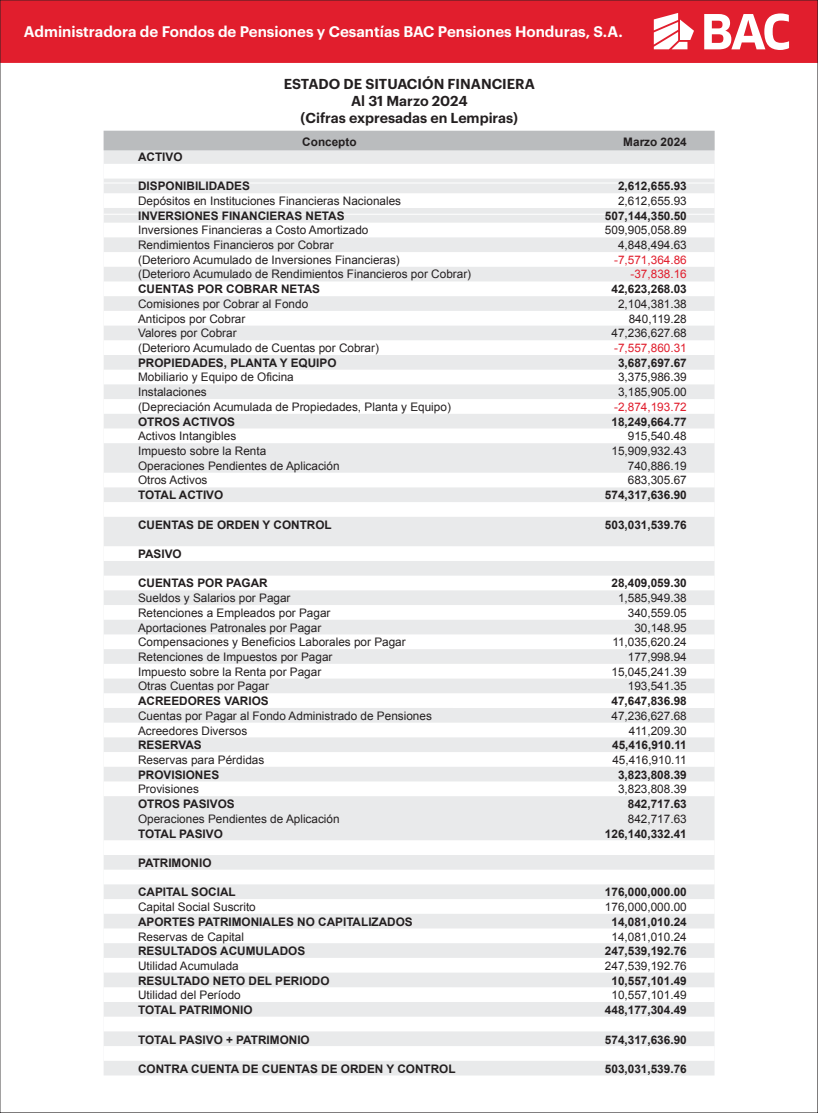
<style>
.page{position:relative;width:818px;height:1113px;background:#fff}
.page>*{position:absolute;margin:0;border:0;box-sizing:border-box;transform-origin:0 0}
.t1{font:600 15px "Graphik";color:#fff}
.t2{font:600 14.12px/17px "Graphik";color:#231f20;text-align:center}
.t3{font:11.75px/14.8px "Arial";color:#231f20}
.t4{font:700 11.75px "Arial";color:#231f20}
.t5{font:11.75px/14.8px "Arial";color:#e11e2d;text-align:right}
</style>
<div class="page">
<div style="left:0;top:0;width:817px;height:63px;background:#e11e2d"></div>
<svg style="left:704px;top:13px;width:84px;height:37px"></svg>
<svg style="left:653px;top:13px;width:40px;height:36px"></svg>
<div style="left:104px;top:131px;width:610px;height:944px;background:#e9eaeb"></div>
<div style="left:104px;top:131px;width:610px;height:19px;background:#babcbe"></div>
<div style="left:104px;top:164px;width:610px;height:15px;background:#fff"></div>
<div style="left:104px;top:193px;width:610px;height:15px;background:#fff"></div>
<div style="left:104px;top:223px;width:610px;height:14px;background:#fff"></div>
<div style="left:104px;top:252px;width:610px;height:15px;background:#fff"></div>
<div style="left:104px;top:281px;width:610px;height:15px;background:#fff"></div>
<div style="left:104px;top:311px;width:610px;height:14px;background:#fff"></div>
<div style="left:104px;top:340px;width:610px;height:15px;background:#fff"></div>
<div style="left:104px;top:369px;width:610px;height:15px;background:#fff"></div>
<div style="left:104px;top:399px;width:610px;height:15px;background:#fff"></div>
<div style="left:104px;top:428px;width:610px;height:15px;background:#fff"></div>
<div style="left:104px;top:472px;width:610px;height:15px;background:#fff"></div>
<div style="left:104px;top:502px;width:610px;height:15px;background:#fff"></div>
<div style="left:104px;top:546px;width:610px;height:15px;background:#fff"></div>
<div style="left:104px;top:575px;width:610px;height:15px;background:#fff"></div>
<div style="left:104px;top:605px;width:610px;height:14px;background:#fff"></div>
<div style="left:104px;top:634px;width:610px;height:15px;background:#fff"></div>
<div style="left:104px;top:663px;width:610px;height:15px;background:#fff"></div>
<div style="left:104px;top:693px;width:610px;height:15px;background:#fff"></div>
<div style="left:104px;top:722px;width:610px;height:15px;background:#fff"></div>
<div style="left:104px;top:752px;width:610px;height:14px;background:#fff"></div>
<div style="left:104px;top:781px;width:610px;height:15px;background:#fff"></div>
<div style="left:104px;top:840px;width:610px;height:15px;background:#fff"></div>
<div style="left:104px;top:869px;width:610px;height:15px;background:#fff"></div>
<div style="left:104px;top:899px;width:610px;height:14px;background:#fff"></div>
<div style="left:104px;top:928px;width:610px;height:15px;background:#fff"></div>
<div style="left:104px;top:957px;width:610px;height:15px;background:#fff"></div>
<div style="left:104px;top:987px;width:610px;height:15px;background:#fff"></div>
<div style="left:104px;top:1016px;width:610px;height:15px;background:#fff"></div>
<div style="left:104px;top:1046px;width:610px;height:14px;background:#fff"></div>
<p class="t1" style="left:24px;top:20px;width:600px">Administradora de Fondos de Pensiones y Cesantías BAC Pensiones Honduras, S.A.</p>
<p class="t2" style="left:284px;top:74px;width:252px">ESTADO DE SITUACIÓN FINANCIERA<br>Al 31 Marzo 2024<br>(Cifras expresadas en Lempiras)</p>
<p class="t4" style="left:302px;top:134px;width:56px">Concepto</p>
<p class="t4" style="left:138px;top:149px;width:46px">ACTIVO</p>
<p class="t4" style="left:138px;top:178px;width:113px">DISPONIBILIDADES</p>
<p class="t3" style="left:138px;top:193px;width:264px">Depósitos en Instituciones Financieras Nacionales</p>
<p class="t4" style="left:138px;top:208px;width:208px">INVERSIONES FINANCIERAS NETAS</p>
<p class="t3" style="left:138px;top:223px;width:334px">Inversiones Financieras a Costo Amortizado<br>Rendimientos Financieros por Cobrar<br>(Deterioro Acumulado de Inversiones Financieras)<br>(Deterioro Acumulado de Rendimientos Financieros por Cobrar)</p>
<p class="t4" style="left:138px;top:281px;width:183px">CUENTAS POR COBRAR NETAS</p>
<p class="t3" style="left:138px;top:296px;width:242px">Comisiones por Cobrar al Fondo<br>Anticipos por Cobrar<br>Valores por Cobrar<br>(Deterioro Acumulado de Cuentas por Cobrar)</p>
<p class="t4" style="left:138px;top:355px;width:200px">PROPIEDADES, PLANTA Y EQUIPO</p>
<p class="t3" style="left:138px;top:370px;width:314px">Mobiliario y Equipo de Oficina<br>Instalaciones<br>(Depreciación Acumulada de Propiedades, Planta y Equipo)</p>
<p class="t4" style="left:138px;top:414px;width:98px">OTROS ACTIVOS</p>
<p class="t3" style="left:138px;top:429px;width:203px">Activos Intangibles<br>Impuesto sobre la Renta<br>Operaciones Pendientes de Aplicación<br>Otros Activos</p>
<p class="t4" style="left:138px;top:487px;width:87px">TOTAL ACTIVO</p>
<p class="t4" style="left:138px;top:516px;width:195px">CUENTAS DE ORDEN Y CONTROL</p>
<p class="t4" style="left:138px;top:546px;width:45px">PASIVO</p>
<p class="t4" style="left:138px;top:575px;width:131px">CUENTAS POR PAGAR</p>
<p class="t3" style="left:138px;top:590px;width:269px">Sueldos y Salarios por Pagar<br>Retenciones a Empleados por Pagar<br>Aportaciones Patronales por Pagar Compensaciones y Beneficios Laborales por Pagar Retenciones de Impuestos por Pagar<br>Impuesto sobre la Renta por Pagar<br>Otras Cuentas por Pagar</p>
<p class="t4" style="left:138px;top:693px;width:132px">ACREEDORES VARIOS</p>
<p class="t3" style="left:138px;top:708px;width:295px">Cuentas por Pagar al Fondo Administrado de Pensiones<br>Acreedores Diversos</p>
<p class="t4" style="left:138px;top:737px;width:65px">RESERVAS</p>
<p class="t3" style="left:138px;top:752px;width:128px">Reservas para Pérdidas</p>
<p class="t4" style="left:138px;top:766px;width:83px">PROVISIONES</p>
<p class="t3" style="left:138px;top:782px;width:62px">Provisiones</p>
<p class="t4" style="left:138px;top:796px;width:98px">OTROS PASIVOS</p>
<p class="t3" style="left:138px;top:811px;width:203px">Operaciones Pendientes de Aplicación</p>
<p class="t4" style="left:138px;top:825px;width:86px">TOTAL PASIVO</p>
<p class="t4" style="left:138px;top:855px;width:75px">PATRIMONIO</p>
<p class="t4" style="left:138px;top:884px;width:99px">CAPITAL SOCIAL</p>
<p class="t3" style="left:138px;top:899px;width:119px">Capital Social Suscrito</p>
<p class="t4" style="left:138px;top:914px;width:276px">APORTES PATRIMONIALES NO CAPITALIZADOS</p>
<p class="t3" style="left:138px;top:929px;width:107px">Reservas de Capital</p>
<p class="t4" style="left:138px;top:943px;width:169px">RESULTADOS ACUMULADOS</p>
<p class="t3" style="left:138px;top:958px;width:102px">Utilidad Acumulada</p>
<p class="t4" style="left:138px;top:972px;width:193px">RESULTADO NETO DEL PERIODO</p>
<p class="t3" style="left:138px;top:988px;width:104px">Utilidad del Período</p>
<p class="t4" style="left:138px;top:1002px;width:116px">TOTAL PATRIMONIO</p>
<p class="t4" style="left:138px;top:1031px;width:173px">TOTAL PASIVO + PATRIMONIO</p>
<p class="t4" style="left:138px;top:1061px;width:319px">CONTRA CUENTA DE CUENTAS DE ORDEN Y CONTROL</p>
<p class="t4" style="left:623px;top:134px;width:65px">Marzo 2024</p>
<p class="t4" style="left:617px;top:178px;width:70px">2,612,655.93</p>
<p class="t3" style="left:617px;top:193px;width:70px">2,612,655.93</p>
<p class="t4" style="left:604px;top:208px;width:83px">507,144,350.50</p>
<p class="t3" style="left:604px;top:223px;width:83px;text-align:right">509,905,058.89<br>4,848,494.63</p>
<p class="t5" style="left:614px;top:252px;width:74px">-7,571,364.86 -37,838.16</p>
<p class="t4" style="left:611px;top:281px;width:77px">42,623,268.03</p>
<p class="t3" style="left:611px;top:296px;width:77px;text-align:right">2,104,381.38<br>840,119.28<br>47,236,627.68</p>
<p class="t5" style="left:614px;top:340px;width:74px">-7,557,860.31</p>
<p class="t4" style="left:617px;top:355px;width:70px">3,687,697.67</p>
<p class="t3" style="left:617px;top:370px;width:70px">3,375,986.39<br>3,185,905.00</p>
<p class="t5" style="left:614px;top:399px;width:74px">-2,874,193.72</p>
<p class="t4" style="left:611px;top:414px;width:77px">18,249,664.77</p>
<p class="t3" style="left:611px;top:429px;width:77px;text-align:right">915,540.48<br>15,909,932.43<br>740,886.19<br>683,305.67</p>
<p class="t4" style="left:604px;top:487px;width:83px">574,317,636.90</p>
<p class="t4" style="left:604px;top:516px;width:83px">503,031,539.76</p>
<p class="t4" style="left:611px;top:575px;width:77px">28,409,059.30</p>
<p class="t3" style="left:611px;top:590px;width:77px;text-align:right">1,585,949.38<br>340,559.05<br>30,148.95<br>11,035,620.24<br>177,998.94<br>15,045,241.39<br>193,541.35</p>
<p class="t4" style="left:611px;top:693px;width:77px">47,647,836.98</p>
<p class="t3" style="left:611px;top:708px;width:77px;text-align:right">47,236,627.68<br>411,209.30</p>
<p class="t4" style="left:612px;top:737px;width:76px">45,416,910.11</p>
<p class="t3" style="left:612px;top:752px;width:76px">45,416,910.11</p>
<p class="t4" style="left:617px;top:766px;width:70px">3,823,808.39</p>
<p class="t3" style="left:617px;top:782px;width:70px">3,823,808.39</p>
<p class="t4" style="left:627px;top:796px;width:60px">842,717.63</p>
<p class="t3" style="left:627px;top:811px;width:60px">842,717.63</p>
<p class="t4" style="left:604px;top:825px;width:83px">126,140,332.41</p>
<p class="t4" style="left:604px;top:884px;width:83px">176,000,000.00</p>
<p class="t3" style="left:604px;top:899px;width:83px">176,000,000.00</p>
<p class="t4" style="left:611px;top:914px;width:77px">14,081,010.24</p>
<p class="t3" style="left:611px;top:929px;width:77px">14,081,010.24</p>
<p class="t4" style="left:604px;top:943px;width:83px">247,539,192.76</p>
<p class="t3" style="left:604px;top:958px;width:83px">247,539,192.76</p>
<p class="t4" style="left:611px;top:972px;width:77px">10,557,101.49</p>
<p class="t3" style="left:611px;top:988px;width:77px">10,557,101.49</p>
<p class="t4" style="left:604px;top:1002px;width:83px">448,177,304.49</p>
<p class="t4" style="left:604px;top:1031px;width:83px">574,317,636.90</p>
<p class="t4" style="left:604px;top:1061px;width:83px">503,031,539.76</p>
</div>
